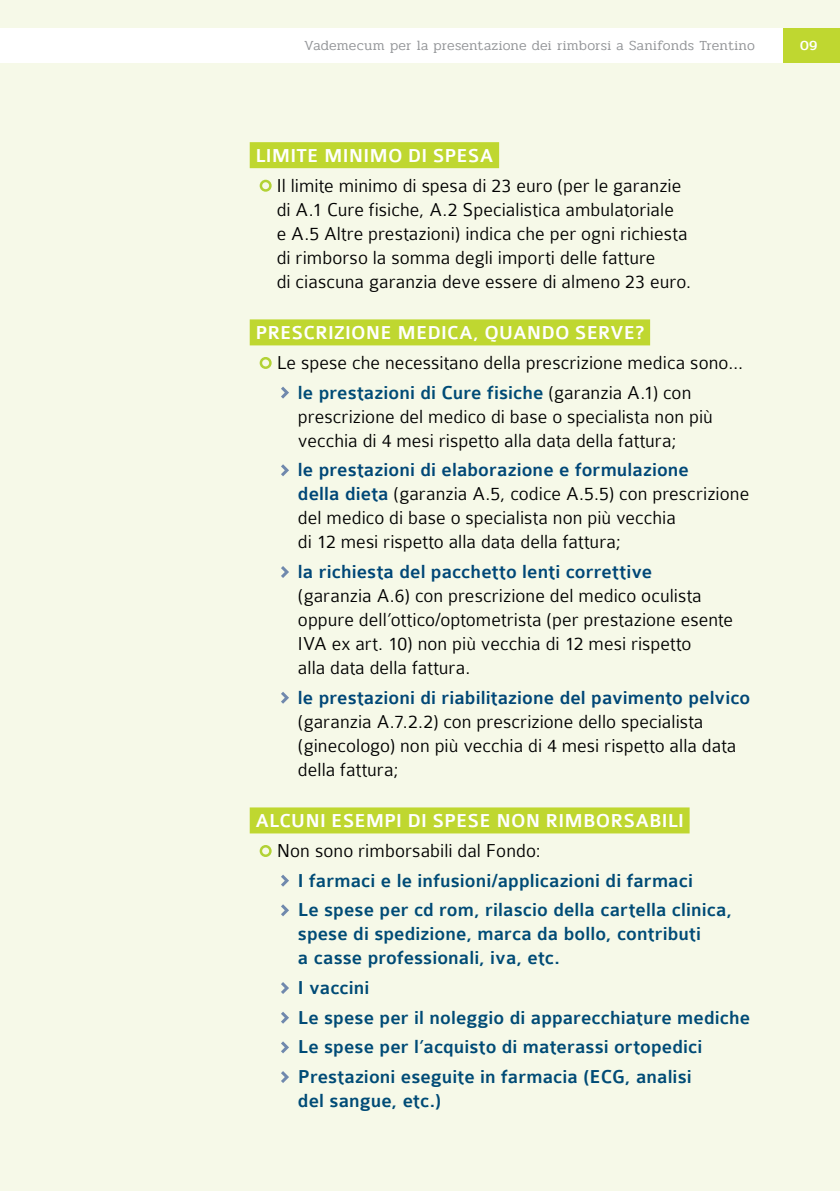
<style>
.page{position:relative;width:840px;height:1191px;background:#fff}
.page>*{position:absolute;margin:0;border:0;box-sizing:border-box;transform-origin:0 0}
.t1{font:300 20px/24px "Colaborate";letter-spacing:.005em;color:#000}
.t2{font:500 20px/29.6px "Colaborate";letter-spacing:.005em;color:#004b76}
.t3{font:500 20px "Colaborate";letter-spacing:.005em;color:#004777}
.t4{font:500 20px "Colaborate";letter-spacing:.005em;color:#fff}
.t5{font:300 14px "Pridi";letter-spacing:.015em;color:#939598}
.t6{font:500 14px "Pridi";color:#fff}
.s1{font-weight:500;color:#004b76}
.s2{font-weight:500;color:#004777}
</style>
<div class="page">
<div style="left:0;top:0;width:839px;height:1191px;background:#f6f9e8"></div>
<div style="left:782px;top:28px;width:57px;height:34px;background:#bfd730"></div>
<div style="left:0;top:28px;width:782px;height:34px;background:#fff"></div>
<div style="left:249px;top:142px;width:250px;height:26px;background:#bfd730"></div>
<div style="left:249px;top:319px;width:400px;height:26px;background:#bfd730"></div>
<div style="left:249px;top:807px;width:440px;height:26px;background:#bfd730"></div>
<div style="left:259px;top:180px;width:12px;height:12px;border:2px solid #b2d235;border-radius:50%"></div>
<div style="left:259px;top:357px;width:12px;height:12px;border:2px solid #b2d235;border-radius:50%"></div>
<svg style="left:281px;top:386px;width:8px;height:13px"></svg>
<svg style="left:281px;top:464px;width:8px;height:12px"></svg>
<svg style="left:281px;top:566px;width:8px;height:12px"></svg>
<svg style="left:281px;top:692px;width:8px;height:12px"></svg>
<div style="left:259px;top:845px;width:12px;height:12px;border:2px solid #b2d235;border-radius:50%"></div>
<svg style="left:281px;top:874px;width:8px;height:13px"></svg>
<svg style="left:281px;top:904px;width:8px;height:13px"></svg>
<svg style="left:281px;top:982px;width:8px;height:12px"></svg>
<svg style="left:281px;top:1012px;width:8px;height:12px"></svg>
<svg style="left:281px;top:1041px;width:8px;height:13px"></svg>
<svg style="left:281px;top:1071px;width:8px;height:12px"></svg>
<p class="t5" style="left:304px;top:36px;width:452px">Vademecum per la presentazione dei rimborsi a Sanifonds Trentino</p>
<p class="t6" style="left:799px;top:35px;width:19px">09</p>
<p class="t4" style="left:255px;top:145px;width:239px">LIMITE MINIMO DI SPESA</p>
<p class="t1" style="left:276px;top:173px;width:416px">Il limite minimo di spesa di 23 euro (per le garanzie di A.1 Cure fisiche, A.2 Specialistica ambulatoriale<br>e A.5 Altre prestazioni) indica che per ogni richiesta di rimborso la somma degli importi delle fatture<br>di ciascuna garanzia deve essere di almeno 23 euro.</p>
<p class="t4" style="left:255px;top:322px;width:390px">PRESCRIZIONE MEDICA, QUANDO SERVE?</p>
<p class="t1" style="left:298px;top:348px;width:446px;line-height:29.6px;text-indent:-21px">Le spese che necessitano della prescrizione medica sono… <span class="s1">le prestazioni di Cure fisiche</span> (garanzia A.1) con</p>
<p class="t1" style="left:298px;top:404px;width:416px">prescrizione del medico di base o specialista non più vecchia di 4 mesi rispetto alla data della fattura;</p>
<p class="t1" style="left:298px;top:458px;width:452px"><span class="s2">le prestazioni di elaborazione e formulazione<br>della dieta</span> (garanzia A.5, codice A.5.5) con prescrizione del medico di base o specialista non più vecchia<br>di 12 mesi rispetto alla data della fattura;</p>
<p class="t3" style="left:298px;top:561px;width:355px">la richiesta del pacchetto lenti correttive</p>
<p class="t1" style="left:298px;top:584px;width:436px">(garanzia A.6) con prescrizione del medico oculista oppure dell’ottico/optometrista (per prestazione esente IVA ex art. 10) non più vecchia di 12 mesi rispetto<br>alla data della fattura.</p>
<p class="t3" style="left:298px;top:687px;width:453px">le prestazioni di riabilitazione del pavimento pelvico</p>
<p class="t1" style="left:298px;top:709px;width:440px">(garanzia A.7.2.2) con prescrizione dello specialista (ginecologo) non più vecchia di 4 mesi rispetto alla data della fattura;</p>
<p class="t4" style="left:255px;top:810px;width:430px">ALCUNI ESEMPI DI SPESE NON RIMBORSABILI</p>
<p class="t1" style="left:276px;top:838px;width:265px">Non sono rimborsabili dal Fondo:</p>
<p class="t2" style="left:298px;top:866px;width:435px">I farmaci e le infusioni/applicazioni di farmaci<br>Le spese per cd rom, rilascio della cartella clinica,</p>
<p class="t2" style="left:298px;top:922px;width:404px;line-height:24px">spese di spedizione, marca da bollo, contributi a casse professionali, iva, etc.</p>
<p class="t2" style="left:298px;top:973px;width:453px">I vaccini<br>Le spese per il noleggio di apparecchiature mediche Le spese per l’acquisto di materassi ortopedici Prestazioni eseguite in farmacia (ECG, analisi</p>
<p class="t2" style="left:298px;top:1086px;width:144px">del sangue, etc.)</p>
</div>
